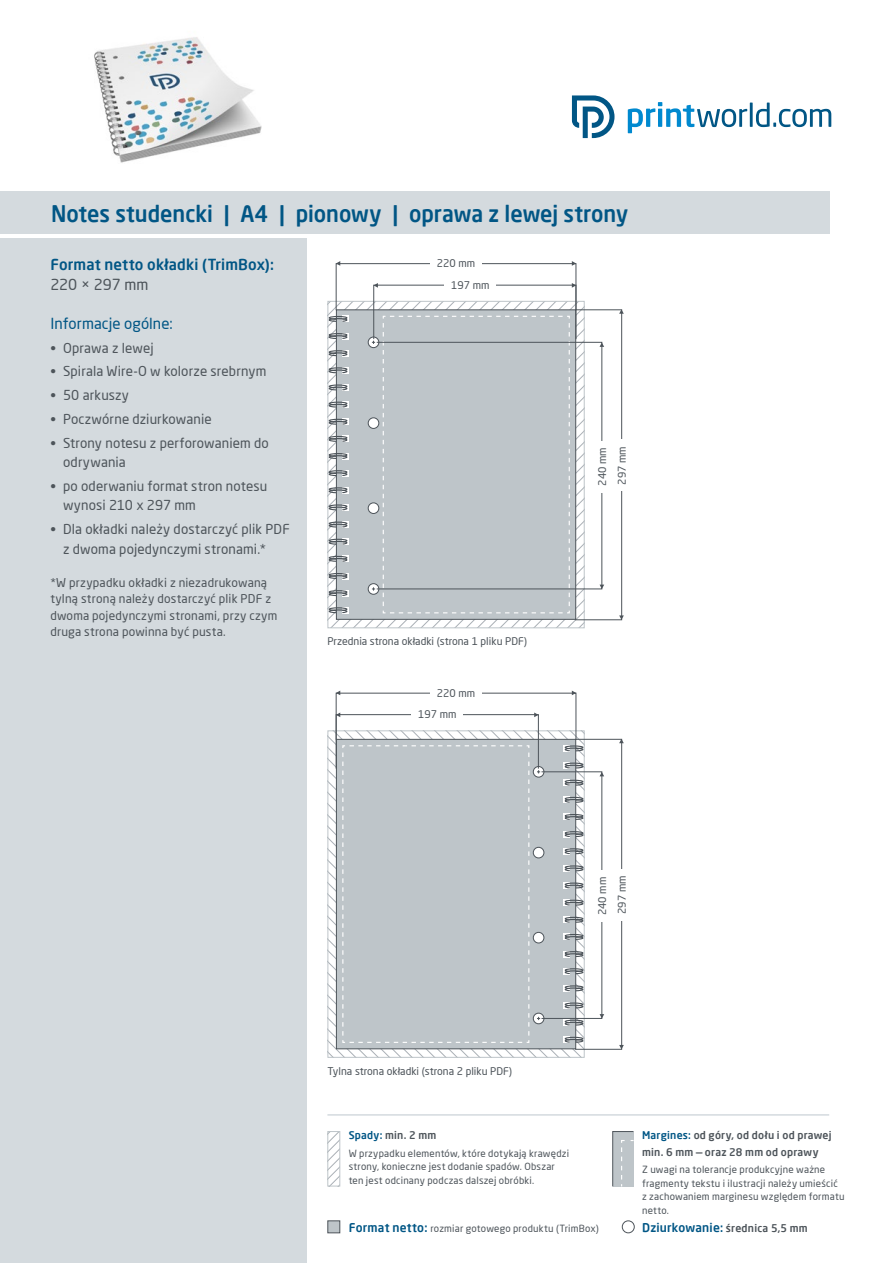
<style>
.page{position:relative;width:893px;height:1263px;background:#fff}
.page>*{position:absolute;margin:0;border:0;box-sizing:border-box;transform-origin:0 0}
.t1{font:500 22.5px "Neo Sans Pro";color:#015685;scale:.96 1}
.t2{font:500 15px "Neo Sans Pro";letter-spacing:.01em;color:#015685}
.t3{font:15px "Neo Sans Pro";letter-spacing:.005em;color:#015685}
.t4{font:15px "Neo Sans Pro";color:#4d545a}
.t5{font:13.5px/19.5px "Neo Sans Pro";letter-spacing:.01em;color:#4d545a}
.t6{font:12px/16.5px "Neo Sans Pro";letter-spacing:.015em;color:#4d545a}
.t7{font:500 12px "Neo Sans Pro";letter-spacing:.015em;color:#015685}
.t8{font:10.5px "Neo Sans Pro";color:#4d545a}
.t9{font:500 10.5px/16.5px "Neo Sans Pro";letter-spacing:.025em;color:#4d545a}
.t10{font:9.75px/13.5px "Neo Sans Pro";letter-spacing:.02em;color:#4d545a}
.s1{color:#015685}
.s2{font-weight:500;font-size:12px;color:#015685}
.s3{font-size:10.5px;color:#4d545a}
</style>
<div class="page">
<div style="left:0;top:238px;width:306px;height:1025px;background:#d4dade"></div>
<svg style="left:628px;top:102px;width:203px;height:31px"></svg>
<svg style="left:572px;top:96px;width:42px;height:42px"></svg>
<div style="left:0;top:191px;width:829px;height:43px;background:#d4dade"></div>
<div style="left:622px;top:1220px;width:13px;height:13px;border:1px solid #4d545a;border-radius:50%"></div>
<hr style="left:327px;top:1114px;width:502px;height:2px;background:#d4dade">
<svg style="left:329px;top:1133px;width:9px;height:51px"></svg>
<div style="left:327px;top:1131px;width:13px;height:55px;border:1px solid #bec5c9"></div>
<div style="left:327px;top:1220px;width:13px;height:13px;background:#bec5c9;border:1px solid #4d545a"></div>
<svg style="left:612px;top:1131px;width:22px;height:56px"></svg>
<img style="left:94px;top:37px;width:168px;height:126px">
<div style="left:336px;top:263px;width:240px;height:47px;border:1px solid #4d545a"></div>
<div style="left:336px;top:693px;width:240px;height:47px;border:1px solid #4d545a"></div>
<svg style="left:336px;top:261px;width:4px;height:5px"></svg>
<svg style="left:336px;top:690px;width:4px;height:5px"></svg>
<svg style="left:572px;top:261px;width:4px;height:5px"></svg>
<svg style="left:572px;top:690px;width:4px;height:5px"></svg>
<div style="left:431px;top:259px;width:51px;height:8px;background:#fff"></div>
<div style="left:431px;top:689px;width:51px;height:8px;background:#fff"></div>
<div style="left:575px;top:310px;width:47px;height:310px;border:1px solid #4d545a"></div>
<div style="left:575px;top:739px;width:47px;height:310px;border:1px solid #4d545a"></div>
<svg style="left:619px;top:309px;width:5px;height:5px"></svg>
<svg style="left:619px;top:739px;width:5px;height:4px"></svg>
<svg style="left:619px;top:615px;width:5px;height:5px"></svg>
<svg style="left:619px;top:1045px;width:5px;height:4px"></svg>
<div style="left:618px;top:440px;width:8px;height:51px;background:#fff"></div>
<div style="left:618px;top:869px;width:8px;height:51px;background:#fff"></div>
<div style="left:373px;top:285px;width:203px;height:54px;border:1px solid #4d545a"></div>
<div style="left:336px;top:714px;width:203px;height:55px;border:1px solid #4d545a"></div>
<svg style="left:328px;top:315px;width:256px;height:313px"></svg>
<svg style="left:328px;top:745px;width:256px;height:312px"></svg>
<div style="left:445px;top:281px;width:51px;height:8px;background:#fff"></div>
<div style="left:412px;top:710px;width:51px;height:9px;background:#fff"></div>
<h1 class="t1" style="left:51px;top:200px;width:603px">Notes studencki | A4 | pionowy | oprawa z lewej strony</h1>
<h2 class="t2" style="left:50px;top:255px;width:225px">Format netto okładki (TrimBox):</h2>
<h2 class="t4" style="left:50px;top:275px;width:100px">220 × 297 mm</h2>
<h2 class="t3" style="left:50px;top:314px;width:124px">Informacje ogólne:</h2>
<h3 class="t5" style="left:50px;top:338px;width:105px">• Oprawa z lewej</h3>
<h3 class="t5" style="left:50px;top:362px;width:218px">• Spirala Wire-O w kolorze srebrnym</h3>
<h3 class="t5" style="left:50px;top:385px;width:80px">• 50 arkuszy</h3>
<h3 class="t5" style="left:50px;top:409px;width:163px">• Poczwórne dziurkowanie</h3>
<h3 class="t5" style="left:63px;top:433px;width:207px;text-indent:-13px">• Strony notesu z perforowaniem do odrywania</h3>
<h3 class="t5" style="left:63px;top:476px;width:206px;text-indent:-13px">• po oderwaniu format stron notesu wynosi 210 x 297 mm</h3>
<h3 class="t5" style="left:63px;top:519px;width:228px;text-indent:-13px">• Dla okładki należy dostarczyć plik PDF z dwoma pojedynczymi stronami.*</h3>
<p class="t6" style="left:50px;top:574px;width:228px">*W przypadku okładki z niezadrukowaną tylną stroną należy dostarczyć plik PDF z dwoma pojedynczymi stronami, przy czym druga strona powinna być pusta.</p>
<p class="t8" style="left:437px;top:257px;width:40px">220 mm</p>
<p class="t8" style="left:451px;top:278px;width:40px">197 mm</p>
<p class="t8" style="left:327px;top:634px;width:201px">Przednia strona okładki (strona 1 pliku PDF)</p>
<p class="t8" style="left:437px;top:687px;width:40px">220 mm</p>
<p class="t8" style="left:418px;top:708px;width:40px">197 mm</p>
<p class="t8" style="left:596px;top:486px;width:40px;rotate:-90deg">240 mm</p>
<p class="t8" style="left:615px;top:485px;width:40px;rotate:-90deg">297 mm</p>
<p class="t8" style="left:596px;top:915px;width:40px;rotate:-90deg">240 mm</p>
<p class="t8" style="left:615px;top:914px;width:40px;rotate:-90deg">297 mm</p>
<p class="t8" style="left:327px;top:1065px;width:186px">Tylna strona okładki (strona 2 pliku PDF)</p>
<p class="t9" style="left:349px;top:1127px;width:89px"><span class="s1">Spady:</span> min. 2 mm</p>
<p class="t10" style="left:349px;top:1146px;width:222px">W przypadku elementów, które dotykają krawędzi strony, konieczne jest dodanie spadów. Obszar ten jest odcinany podczas dalszej obróbki.</p>
<p class="t10" style="left:349px;top:1221px;width:252px"><span class="s2">Format netto:</span> rozmiar gotowego produktu (TrimBox)</p>
<p class="t9" style="left:642px;top:1127px;width:191px"><span class="s1">Margines:</span> od góry, od dołu i od prawej min. 6 mm — oraz 28 mm od oprawy</p>
<p class="t10" style="left:642px;top:1163px;width:204px">Z uwagi na tolerancje produkcyjne ważne fragmenty tekstu i ilustracji należy umieścić z zachowaniem marginesu względem formatu netto.</p>
<p class="t7" style="left:642px;top:1220px;width:167px">Dziurkowanie: <span class="s3">średnica 5,5 mm</span></p>
</div>
